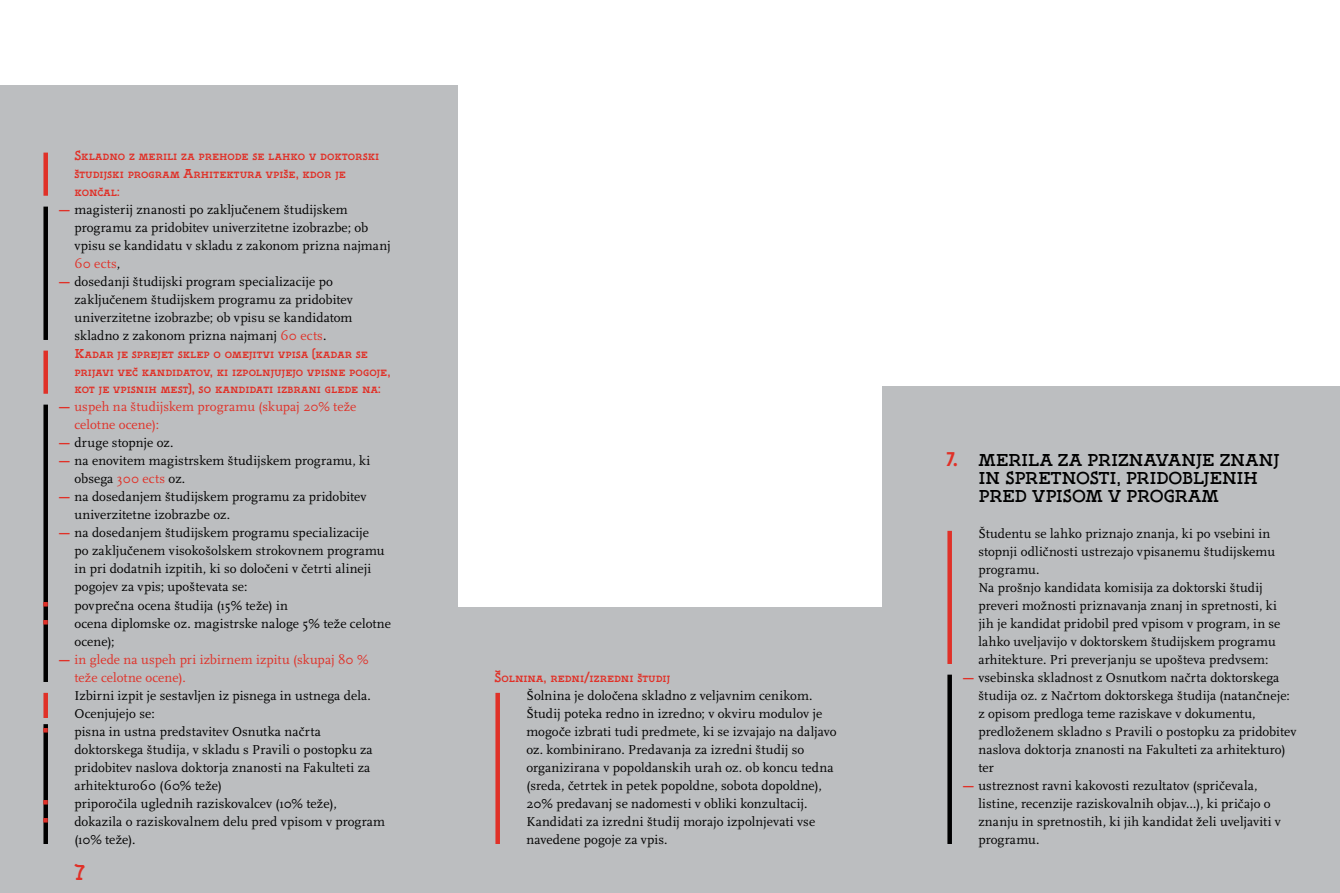
<style>
.page{position:relative;width:1340px;height:893px;background:#fff}
.page>*{position:absolute;margin:0;border:0;box-sizing:border-box;transform-origin:0 0}
.t1{font:22.5px "Arhe Beta ver 21 beta";color:#e03128}
.t2{font:18px/18px "Arhe Beta ver 21 beta";letter-spacing:-.005em;color:#000}
.t3{font:13.5px/18px "Scala Pro";letter-spacing:.005em;color:#000}
.t4{font:13.5px/18px "Arhe Beta ver 21 beta";letter-spacing:.005em;color:#e03128}
.t5{font:13.5px/18px "Scala Pro";letter-spacing:.005em;color:#e03128}
.s1{font-family:"Arhe Beta ver 21 beta";color:#e03128}
.s2{color:#e03128}
.s3{font-family:"Arhe Beta ver 21 beta"}
.s4{font-family:"Arhe Beta ver 21 beta";font-size:19.5px;color:#e03128}
.s5{font-family:"Scala Sans Pro";font-weight:700;font-stretch:condensed;font-size:21px;color:#e03128}
</style>
<div class="page">
<div style="left:0;top:86px;width:457px;height:177px;background:#bcbec0"></div>
<div style="left:43px;top:153px;width:5px;height:43px;background:#e03128"></div>
<div style="left:0;top:203px;width:457px;height:204px;background:#bcbec0"></div>
<div style="left:43px;top:207px;width:5px;height:133px;background:#000"></div>
<div style="left:43px;top:351px;width:5px;height:43px;background:#e03128"></div>
<div style="left:0;top:401px;width:457px;height:348px;background:#bcbec0"></div>
<div style="left:43px;top:405px;width:5px;height:277px;background:#000"></div>
<div style="left:43px;top:693px;width:5px;height:25px;background:#e03128"></div>
<div style="left:0;top:721px;width:457px;height:172px;background:#bcbec0"></div>
<div style="left:43px;top:724px;width:5px;height:120px;background:#000"></div>
<div style="left:431px;top:608px;width:478px;height:141px;background:#bcbec0"></div>
<div style="left:431px;top:690px;width:478px;height:203px;background:#bcbec0"></div>
<div style="left:495px;top:693px;width:5px;height:151px;background:#e03128"></div>
<div style="left:882px;top:386px;width:457px;height:184px;background:#bcbec0"></div>
<div style="left:882px;top:528px;width:457px;height:203px;background:#bcbec0"></div>
<div style="left:947px;top:531px;width:5px;height:133px;background:#e03128"></div>
<div style="left:882px;top:671px;width:457px;height:222px;background:#bcbec0"></div>
<div style="left:947px;top:675px;width:5px;height:169px;background:#000"></div>
<p class="t4" style="left:74px;top:146px;width:306px">Skladno z merili za prehode se lahko v doktorski študijski program Arhitektura vpiše, kdor je končal:</p>
<p class="t3" style="left:74px;top:200px;width:318px;text-indent:-15px"><span class="s1">—</span> magisterij znanosti po zaključenem študijskem programu za pridobitev univerzitetne izobrazbe; ob vpisu se kandidatu v skladu z zakonom prizna najmanj <span class="s2">60 ects</span>,</p>
<p class="t3" style="left:74px;top:272px;width:280px;text-indent:-15px"><span class="s1">—</span> dosedanji študijski program specializacije po zaključenem študijskem programu za pridobitev univerzitetne izobrazbe; ob vpisu se kandidatom skladno z zakonom prizna najmanj <span class="s2">60 ects</span>.</p>
<p class="t4" style="left:74px;top:344px;width:317px">Kadar je sprejet sklep o omejitvi vpisa (kadar se prijavi več kandidatov, ki izpolnjujejo vpisne pogoje, kot je vpisnih mest), so kandidati izbrani glede na:</p>
<p class="t5" style="left:74px;top:398px;width:283px;text-indent:-15px"><span class="s3">—</span> uspeh na študijskem programu (skupaj 20% teže celotne ocene):</p>
<p class="t3" style="left:59px;top:434px;width:116px"><span class="s1">—</span> druge stopnje oz.</p>
<p class="t3" style="left:74px;top:452px;width:297px;text-indent:-15px"><span class="s1">—</span> na enovitem magistrskem študijskem programu, ki obsega <span class="s2">300 ects</span> oz.</p>
<p class="t3" style="left:74px;top:488px;width:294px;text-indent:-15px"><span class="s1">—</span> na dosedanjem študijskem programu za pridobitev univerzitetne izobrazbe oz.</p>
<p class="t3" style="left:74px;top:524px;width:312px;text-indent:-15px"><span class="s1">—</span> na dosedanjem študijskem programu specializacije po zaključenem visokošolskem strokovnem programu in pri dodatnih izpitih, ki so določeni v četrti alineji pogojev za vpis; upoštevata se:</p>
<p class="t3" style="left:43px;top:596px;width:247px"><span class="s4">•</span> povprečna ocena študija (15% teže) in</p>
<p class="t3" style="left:74px;top:614px;width:318px;text-indent:-32px"><span class="s4">•</span> ocena diplomske oz. magistrske naloge 5% teže celotne ocene);</p>
<p class="t5" style="left:74px;top:650px;width:296px;text-indent:-15px"><span class="s3">—</span> in glede na uspeh pri izbirnem izpitu (skupaj 80 % teže celotne ocene).</p>
<p class="t3" style="left:74px;top:686px;width:298px">Izbirni izpit je sestavljen iz pisnega in ustnega dela.<br>Ocenjujejo se:</p>
<p class="t3" style="left:74px;top:722px;width:300px;text-indent:-32px"><span class="s4">•</span> pisna in ustna predstavitev Osnutka načrta doktorskega študija, v skladu s Pravili o postopku za pridobitev naslova doktorja znanosti na Fakulteti za arhitekturo60 (60% teže)</p>
<p class="t3" style="left:43px;top:794px;width:296px"><span class="s4">•</span> priporočila uglednih raziskovalcev (10% teže),</p>
<p class="t3" style="left:74px;top:812px;width:312px;text-indent:-32px"><span class="s4">•</span> dokazila o raziskovalnem delu pred vpisom v program (10% teže).</p>
<h1 class="t1" style="left:74px;top:859px;width:12px">7</h1>
<p class="t4" style="left:494px;top:668px;width:177px">Šolnina, redni/izredni študij</p>
<p class="t3" style="left:526px;top:686px;width:312px">Šolnina je določena skladno z veljavnim cenikom.<br>Študij poteka redno in izredno; v okviru modulov je mogoče izbrati tudi predmete, ki se izvajajo na daljavo oz. kombinirano. Predavanja za izredni študij so organizirana v popoldanskih urah oz. ob koncu tedna (sreda, četrtek in petek popoldne, sobota dopoldne), 20% predavanj se nadomesti v obliki konzultacij.<br>Kandidati za izredni študij morajo izpolnjevati vse navedene pogoje za vpis.</p>
<h2 class="t2" style="left:978px;top:451px;width:302px;text-indent:-32px"><span class="s5">7.</span> MERILA ZA PRIZNAVANJE ZNANJ<br>IN SPRETNOSTI, PRIDOBLJENIH<br>PRED VPISOM V PROGRAM</h2>
<p class="t3" style="left:978px;top:524px;width:303px">Študentu se lahko priznajo znanja, ki po vsebini in stopnji odličnosti ustrezajo vpisanemu študijskemu programu.<br>Na prošnjo kandidata komisija za doktorski študij preveri možnosti priznavanja znanj in spretnosti, ki jih je kandidat pridobil pred vpisom v program, in se lahko uveljavijo v doktorskem študijskem programu arhitekture. Pri preverjanju se upošteva predvsem:</p>
<p class="t3" style="left:978px;top:668px;width:319px;text-indent:-15px"><span class="s1">—</span> vsebinska skladnost z Osnutkom načrta doktorskega študija oz. z Načrtom doktorskega študija (natančneje: z opisom predloga teme raziskave v dokumentu, predloženem skladno s Pravili o postopku za pridobitev naslova doktorja znanosti na Fakulteti za arhitekturo) ter</p>
<p class="t3" style="left:978px;top:776px;width:304px;text-indent:-15px"><span class="s1">—</span> ustreznost ravni kakovosti rezultatov (spričevala, listine, recenzije raziskovalnih objav…), ki pričajo o znanju in spretnostih, ki jih kandidat želi uveljaviti v programu.</p>
</div>
